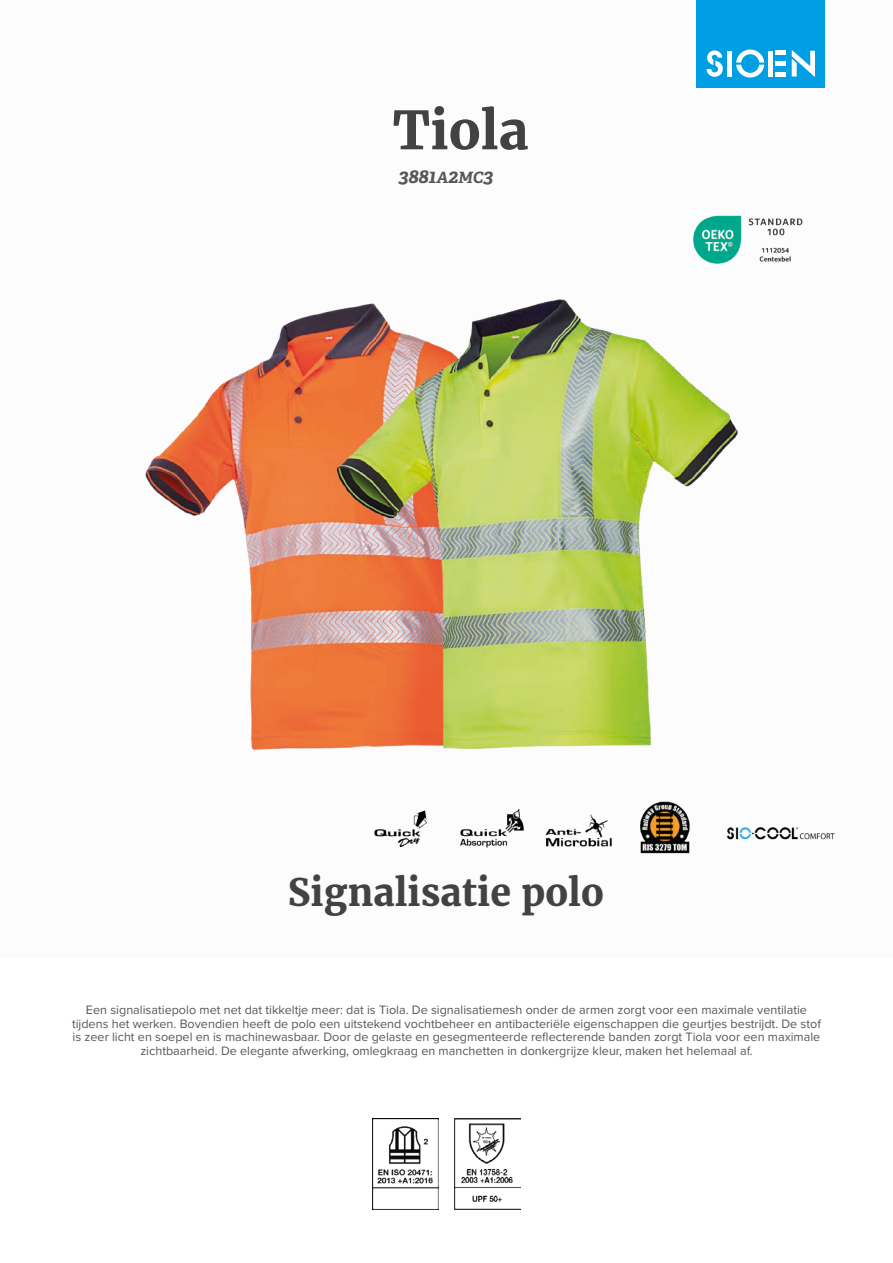
<style>
.page{position:relative;width:893px;height:1263px;background:#fff}
.page>*{position:absolute;margin:0;border:0;box-sizing:border-box;transform-origin:0 0}
.t1{font:700 52.5px "Merriweather";color:#424243}
.t2{font:700 37.5px "Merriweather";color:#424243}
.t3{font:italic 700 19.5px "Adelle";color:#575756}
.t4{font:12.6px/13.6px "Proxima Nova";color:#575756;text-align:center}
.s1{font-size:15.6px}
</style>
<div class="page">
<div style="left:697px;top:0;width:128px;height:88px;background:#009fe3"></div>
<svg style="left:707px;top:50px;width:16px;height:27px"></svg>
<svg style="left:736px;top:50px;width:28px;height:28px"></svg>
<div style="left:727px;top:51px;width:5px;height:26px;background:#fff"></div>
<div style="left:768px;top:51px;width:5px;height:26px;background:#fff"></div>
<div style="left:775px;top:72px;width:11px;height:5px;background:#fff"></div>
<div style="left:775px;top:61px;width:11px;height:5px;background:#fff"></div>
<hr style="left:775px;top:51px;width:11px;height:4px;background:#fff">
<svg style="left:792px;top:50px;width:23px;height:27px"></svg>
<img style="left:783px;top:827px;width:52px;height:13px">
<img style="left:783px;top:218px;width:20px;height:44px">
<img style="left:372px;top:1118px;width:66px;height:92px">
<img style="left:454px;top:1118px;width:67px;height:92px">
<img style="left:145px;top:319px;width:153px;height:431px">
<img style="left:298px;top:215px;width:485px;height:639px">
<h1 class="t1" style="left:393px;top:95px;width:137px">Tiola</h1>
<h3 class="t3" style="left:398px;top:164px;width:96px">3881<span class="s1">A</span>2<span class="s1">MC</span>3</h3>
<h2 class="t2" style="left:288px;top:867px;width:318px">Signalisatie polo</h2>
<p class="t4" style="left:72px;top:1002px;width:750px">Een signalisatiepolo met net dat tikkeltje meer: dat is Tiola. De signalisatiemesh onder de armen zorgt voor een maximale ventilatie tijdens het werken. Bovendien heeft de polo een uitstekend vochtbeheer en antibacteriële eigenschappen die geurtjes bestrijdt. De stof is zeer licht en soepel en is machinewasbaar. Door de gelaste en gesegmenteerde reflecterende banden zorgt Tiola voor een maximale zichtbaarheid. De elegante afwerking, omlegkraag en manchetten in donkergrijze kleur, maken het helemaal af.</p>
</div>
